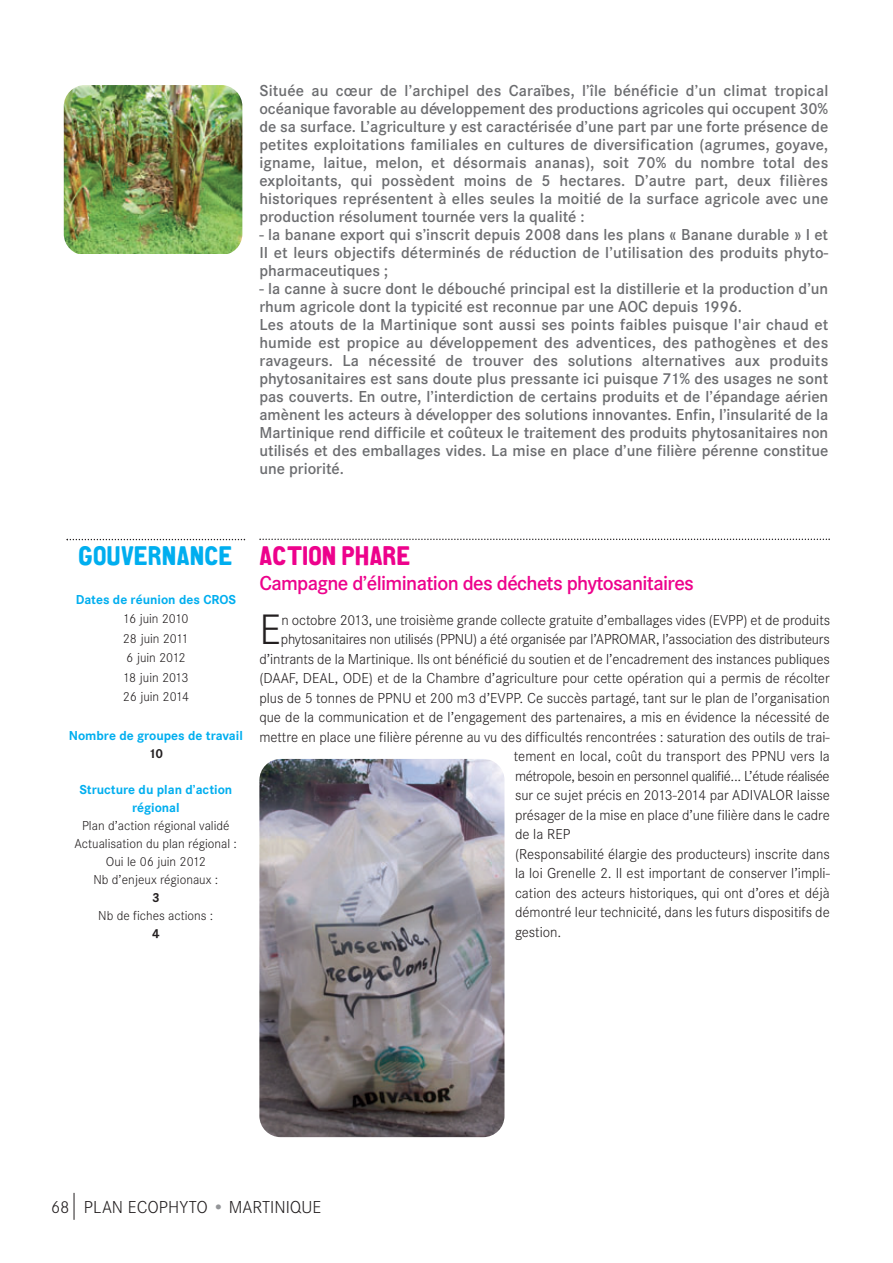
<style>
.page{position:relative;width:893px;height:1263px;background:#fff}
.page>*{position:absolute;margin:0;border:0;box-sizing:border-box;transform-origin:0 0}
.t1{font:300 44.25px "Corporate S";color:#231f20}
.t2{font:27px "CA Aires Pro";color:#ed028c}
.t3{font:27px "CA Aires Pro";color:#00aeef}
.t4{font:600 21px "Corporate S";letter-spacing:-.03em;color:#ed028c}
.t5{font:300 18px "Corporate S";color:#231f20}
.t6{font:600 16.5px/18px "Corporate S";color:#6c6d70;text-align:justify}
.t7{font:300 15px "Corporate S";color:#231f20}
.t8{font:300 15px "Corporate S";letter-spacing:-.025em;color:#231f20}
.t9{font:300 13.5px/19.5px "Corporate S";color:#231f20}
.t10{font:700 13.5px/18px "Corporate S";color:#00aeef;text-align:center}
.t11{font:700 13.5px "Corporate S";color:#231f20}
.s1{color:#939598}
</style>
<div class="page">
<svg style="left:74px;top:1193px;width:1px;height:27px"></svg>
<svg style="left:259px;top:539px;width:571px;height:1px"></svg>
<img style="left:64px;top:85px;width:178px;height:169px;border-radius:21px">
<svg style="left:67px;top:539px;width:178px;height:1px"></svg>
<img style="left:259px;top:759px;width:245px;height:378px;border-radius:21px">
<p class="t6" style="left:259px;top:81px;width:570px">Située au cœur de l’archipel des Caraïbes, l’île bénéficie d’un climat tropical océanique favorable au développement des productions agricoles qui occupent 30% de sa surface. L’agriculture y est caractérisée d’une part par une forte présence de petites exploitations familiales en cultures de diversification (agrumes, goyave, igname, laitue, melon, et désormais ananas), soit 70% du nombre total des exploitants, qui possèdent moins de 5 hectares. D’autre part, deux filières historiques représentent à elles seules la moitié de la surface agricole avec une production résolument tournée vers la qualité :</p>
<p class="t6" style="left:259px;top:225px;width:570px">- la banane export qui s’inscrit depuis 2008 dans les plans « Banane durable » I et II et leurs objectifs déterminés de réduction de l’utilisation des produits phyto&shy;pharmaceutiques ;</p>
<p class="t6" style="left:259px;top:279px;width:570px;text-align:left">- la canne à sucre dont le débouché principal est la distillerie et la production d’un rhum agricole dont la typicité est reconnue par une AOC depuis 1996.<br>Les atouts de la Martinique sont aussi ses points faibles puisque l'air chaud et humide est propice au développement des adventices, des pathogènes et des ravageurs. La nécessité de trouver des solutions alternatives aux produits phytosanitaires est sans doute plus pressante ici puisque 71% des usages ne sont pas couverts. En outre, l’interdiction de certains produits et de l’épandage aérien amènent les acteurs à développer des solutions innovantes. Enfin, l’insularité de la Martinique rend difficile et coûteux le traitement des produits phytosanitaires non utilisés et des emballages vides. La mise en place d’une filière pérenne constitue une priorité.</p>
<h2 class="t3" style="left:79px;top:546px;width:156px">GOUVERNANCE</h2>
<p class="t10" style="left:76px;top:590px;width:162px">Dates de réunion des CROS</p>
<p class="t9" style="left:123px;top:609px;width:68px">16 juin 2010<br>28 juin 2011<br>6 juin 2012<br>18 juin 2013<br>26 juin 2014</p>
<p class="t10" style="left:69px;top:726px;width:176px">Nombre de groupes de travail</p>
<p class="t11" style="left:149px;top:745px;width:16px">10</p>
<p class="t10" style="left:79px;top:780px;width:154px">Structure du plan d’action régional</p>
<p class="t9" style="left:75px;top:816px;width:164px;line-height:18px;text-align:center">Plan d’action régional validé<br>Actualisation du plan régional :<br>Oui le 06 juin 2012<br>Nb d’enjeux régionaux :</p>
<p class="t11" style="left:152px;top:889px;width:9px">3</p>
<p class="t9" style="left:98px;top:906px;width:117px">Nb de fiches actions :</p>
<p class="t11" style="left:152px;top:925px;width:9px">4</p>
<h2 class="t2" style="left:259px;top:546px;width:153px">ACTION PHARE</h2>
<p class="t4" style="left:259px;top:570px;width:436px">Campagne d’élimination des déchets phytosanitaires</p>
<h1 class="t1" style="left:259px;top:603px;width:23px">E</h1>
<p class="t7" style="left:281px;top:611px;width:550px">n octobre 2013, une troisième grande collecte gratuite d’emballages vides (EVPP) et de produits</p>
<p class="t7" style="left:281px;top:630px;width:550px">phytosanitaires non utilisés (PPNU) a été organisée par l’APROMAR, l’association des distributeurs</p>
<p class="t7" style="left:259px;top:650px;width:572px">d’intrants de la Martinique. Ils ont bénéficié du soutien et de l’encadrement des instances publiques</p>
<p class="t7" style="left:259px;top:669px;width:572px">(DAAF, DEAL, ODE) et de la Chambre d’agriculture pour cette opération qui a permis de récolter</p>
<p class="t7" style="left:259px;top:689px;width:572px">plus de 5 tonnes de PPNU et 200 m3 d’EVPP. Ce succès partagé, tant sur le plan de l’organisation</p>
<p class="t7" style="left:259px;top:708px;width:572px">que de la communication et de l’engagement des partenaires, a mis en évidence la nécessité de</p>
<p class="t7" style="left:259px;top:728px;width:572px">mettre en place une filière pérenne au vu des difficultés rencontrées : saturation des outils de trai-</p>
<p class="t7" style="left:514px;top:747px;width:317px">tement en local, coût du transport des PPNU vers la</p>
<p class="t8" style="left:515px;top:767px;width:316px">métropole, besoin en personnel qualifié... L’étude réalisée</p>
<p class="t7" style="left:515px;top:786px;width:316px">sur ce sujet précis en 2013-2014 par ADIVALOR laisse</p>
<p class="t7" style="left:515px;top:806px;width:316px">présager de la mise en place d’une filière dans le cadre</p>
<p class="t7" style="left:515px;top:825px;width:57px">de la REP</p>
<p class="t7" style="left:515px;top:845px;width:316px">(Responsabilité élargie des producteurs) inscrite dans</p>
<p class="t7" style="left:515px;top:864px;width:316px">la loi Grenelle 2. Il est important de conserver l’impli-</p>
<p class="t7" style="left:515px;top:884px;width:316px">cation des acteurs historiques, qui ont d’ores et déjà</p>
<p class="t7" style="left:515px;top:903px;width:316px">démontré leur technicité, dans les futurs dispositifs de</p>
<p class="t7" style="left:515px;top:923px;width:48px">gestion.</p>
<p class="t5" style="left:51px;top:1196px;width:272px">68 PLAN ECOPHYTO <span class="s1">•</span> MARTINIqUE</p>
</div>
